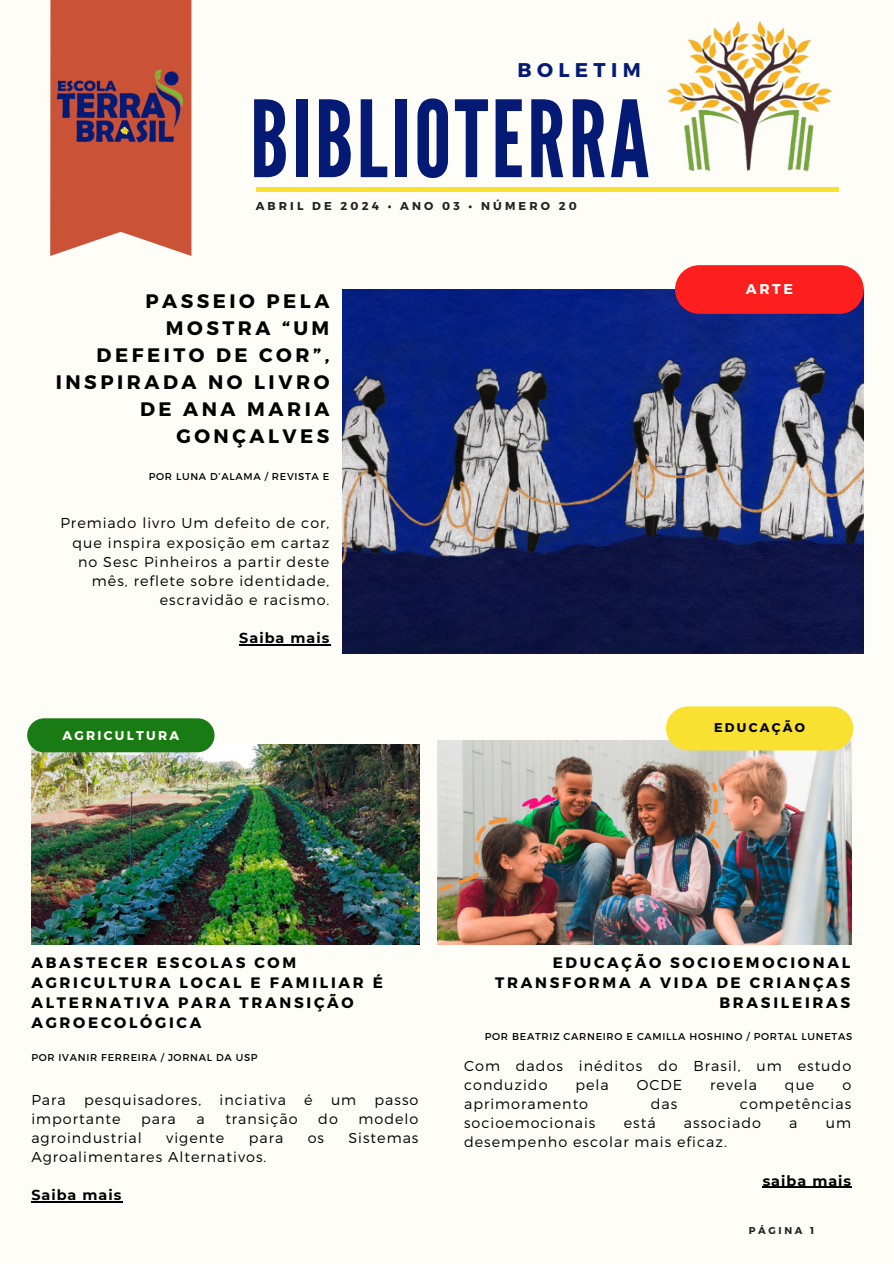
<style>
.page{position:relative;width:894px;height:1264px;background:#fff}
.page>*{position:absolute;margin:0;border:0;box-sizing:border-box;transform-origin:0 0}
.t1{font:105.9px "League Gothic";letter-spacing:.03em;color:#051a75}
.t2{font:700 19.8px "Montserrat";letter-spacing:.27em;color:#051a75}
.t3{font:700 19.5px/27px "Montserrat";letter-spacing:.18em;color:#000;text-align:right}
.t4{font:700 15.15px/20.2px "Montserrat";letter-spacing:.18em;color:#000}
.t5{font:300 14.4px/19.2px "Montserrat";letter-spacing:.07em;color:#000;text-align:right}
.t6{font:700 14.4px "Montserrat";letter-spacing:.07em;color:#000}
.t7{font:700 14.1px "Montserrat";color:#fefefd}
.t8{font:700 12.6px "Montserrat";letter-spacing:.18em;color:#fffdf8}
.t9{font:700 12.6px "Montserrat";letter-spacing:.18em;color:#000}
.t10{font:700 11.4px "Montserrat";letter-spacing:.27em;color:#222}
.t11{font:9.9px "Montserrat";letter-spacing:.07em;color:#000}
.t12{font:700 9.9px "Montserrat";letter-spacing:.27em;color:#222}
</style>
<div class="page">
<div style="left:0;top:0;width:893px;height:1263px;background:#fffdf8"></div>
<hr style="left:256px;top:188px;width:582px;height:3px;background:#f8e130">
<svg style="left:50px;top:0;width:141px;height:256px;background:#cc5e45"></svg>
<img style="left:50px;top:63px;width:142px;height:87px">
<img style="left:342px;top:289px;width:521px;height:364px">
<img style="left:666px;top:21px;width:167px;height:151px">
<div style="left:674px;top:265px;width:189px;height:49px;background:#fd1e1e;border-radius:24px"></div>
<img style="left:31px;top:744px;width:388px;height:201px">
<div style="left:27px;top:718px;width:187px;height:34px;background:#197b13;border-radius:17px"></div>
<img style="left:437px;top:741px;width:414px;height:203px">
<div style="left:665px;top:706px;width:188px;height:44px;background:#f8e130;border-radius:22px"></div>
<hr style="left:239px;top:644px;width:91px;height:1px;background:#000">
<hr style="left:31px;top:1201px;width:91px;height:1px;background:#000">
<hr style="left:762px;top:1186px;width:90px;height:1px;background:#000">
<h6 class="t2" style="left:517px;top:57px;width:125px">BOLETIM</h6>
<h2 class="t1" style="left:250px;top:78px;width:401px">BIBLIOTERRA</h2>
<p class="t10" style="left:256px;top:198px;width:322px">ABRIL DE 2024 • ANO 03 • NÚMERO 20</p>
<h5 class="t3" style="left:56px;top:287px;width:275px">PASSEIO PELA<br>MOSTRA “UM<br>DEFEITO DE COR”,<br>INSPIRADA NO LIVRO<br>DE ANA MARIA<br>GONÇALVES</h5>
<h4 class="t11" style="left:149px;top:469px;width:182px">POR LUNA D’ALAMA / REVISTA E</h4>
<h4 class="t5" style="left:60px;top:513px;width:270px">Premiado livro Um defeito de cor, que inspira exposição em cartaz no Sesc Pinheiros a partir deste mês, reflete sobre identidade, escravidão e racismo.</h4>
<h3 class="t6" style="left:239px;top:629px;width:92px">Saiba mais</h3>
<h2 class="t7" style="left:745px;top:280px;width:48px">ARTE</h2>
<h1 class="t8" style="left:62px;top:727px;width:118px">AGRICULTURA</h1>
<p class="t9" style="left:714px;top:719px;width:92px">EDUCAÇÃO</p>
<h5 class="t4" style="left:31px;top:951px;width:353px">ABASTECER ESCOLAS COM<br>AGRICULTURA LOCAL E FAMILIAR É<br>ALTERNATIVA PARA TRANSIÇÃO<br>AGROECOLÓGICA</h5>
<h6 class="t11" style="left:31px;top:1050px;width:228px">POR IVANIR FERREIRA / JORNAL DA USP</h6>
<h3 class="t5" style="left:31px;top:1089px;width:36px">Para</h3>
<h3 class="t5" style="left:84px;top:1089px;width:119px">pesquisadores,</h3>
<h3 class="t5" style="left:219px;top:1089px;width:68px">inciativa</h3>
<h3 class="t5" style="left:304px;top:1089px;width:10px">é</h3>
<h3 class="t5" style="left:331px;top:1089px;width:27px">um</h3>
<h3 class="t5" style="left:374px;top:1089px;width:45px">passo</h3>
<h3 class="t5" style="left:31px;top:1108px;width:91px">importante</h3>
<h3 class="t5" style="left:141px;top:1108px;width:36px">para</h3>
<h3 class="t5" style="left:196px;top:1108px;width:10px">a</h3>
<h3 class="t5" style="left:225px;top:1108px;width:74px">transição</h3>
<h3 class="t5" style="left:318px;top:1108px;width:21px">do</h3>
<h3 class="t5" style="left:358px;top:1108px;width:61px">modelo</h3>
<h3 class="t5" style="left:31px;top:1127px;width:112px">agroindustrial</h3>
<h3 class="t5" style="left:166px;top:1127px;width:60px">vigente</h3>
<h3 class="t5" style="left:249px;top:1127px;width:36px">para</h3>
<h3 class="t5" style="left:307px;top:1127px;width:18px">os</h3>
<h3 class="t5" style="left:348px;top:1127px;width:71px">Sistemas</h3>
<h3 class="t5" style="left:31px;top:1146px;width:236px">Agroalimentares Alternativos.</h3>
<p class="t6" style="left:31px;top:1186px;width:92px">Saiba mais</p>
<h5 class="t4" style="left:495px;top:951px;width:356px;text-align:right">EDUCAÇÃO SOCIOEMOCIONAL<br>TRANSFORMA A VIDA DE CRIANÇAS<br>BRASILEIRAS</h5>
<h4 class="t11" style="left:484px;top:1030px;width:369px">POR BEATRIZ CARNEIRO E CAMILLA HOSHINO / PORTAL LUNETAS</h4>
<h3 class="t5" style="left:464px;top:1055px;width:388px;text-align:left">Com dados inéditos do Brasil, um estudo conduzido</h3>
<h3 class="t5" style="left:575px;top:1074px;width:35px">pela</h3>
<h3 class="t5" style="left:636px;top:1074px;width:47px">OCDE</h3>
<h3 class="t5" style="left:710px;top:1074px;width:48px">revela</h3>
<h3 class="t5" style="left:784px;top:1074px;width:31px">que</h3>
<h3 class="t5" style="left:842px;top:1074px;width:10px">o</h3>
<h3 class="t5" style="left:464px;top:1093px;width:125px">aprimoramento</h3>
<h3 class="t5" style="left:650px;top:1093px;width:28px">das</h3>
<h3 class="t5" style="left:739px;top:1093px;width:113px">competências</h3>
<h3 class="t5" style="left:464px;top:1112px;width:133px">socioemocionais</h3>
<h3 class="t5" style="left:623px;top:1112px;width:33px">está</h3>
<h3 class="t5" style="left:683px;top:1112px;width:78px">associado</h3>
<h3 class="t5" style="left:789px;top:1112px;width:10px">a</h3>
<h3 class="t5" style="left:825px;top:1112px;width:27px">um</h3>
<h3 class="t5" style="left:464px;top:1131px;width:264px">desempenho escolar mais eficaz.</h3>
<p class="t6" style="left:762px;top:1171px;width:90px">saiba mais</p>
<h6 class="t12" style="left:748px;top:1224px;width:67px">PÁGINA 1</h6>
</div>
